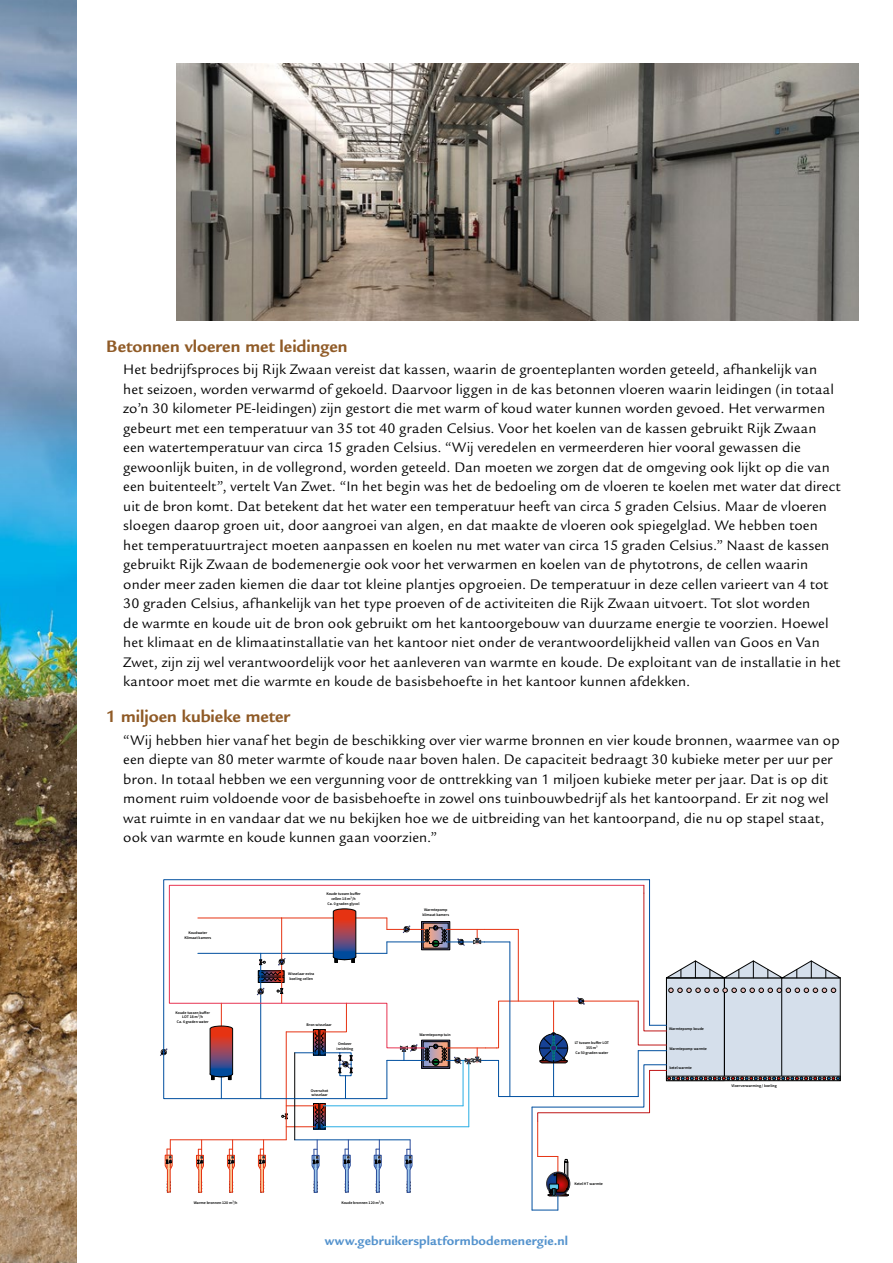
<style>
.page{position:relative;width:893px;height:1263px;background:#fff}
.page>*{position:absolute;margin:0;border:0;box-sizing:border-box;transform-origin:0 0}
.t1{font:700 18px "Legacy Sans Std";color:#905b27}
.t2{font:15px/19.5px "Legacy Sans Std";letter-spacing:.01em;color:#000}
.t3{font:700 13.5px "Legacy Sans Std";letter-spacing:.01em;color:#5392cd}
.t4{font:600 4.05px/4.8px "Source Sans Pro";color:#010202;text-align:center}
</style>
<div class="page">
<img style="left:0;top:0;width:77px;height:1263px">
<img style="left:176px;top:64px;width:683px;height:256px">
<div style="left:313px;top:1103px;width:12px;height:26px;border:1px solid #010202"></div>
<div style="left:320px;top:1103px;width:5px;height:26px;border:1px solid #010202"></div>
<div style="left:313px;top:1103px;width:6px;height:26px;border:1px solid #010202"></div>
<svg style="left:196px;top:1140px;width:8px;height:52px"></svg>
<svg style="left:374px;top:1140px;width:7px;height:52px"></svg>
<hr style="left:170px;top:1139px;width:116px;height:1px;background:#e63312">
<hr style="left:295px;top:1139px;width:115px;height:1px;background:#004f9f">
<svg style="left:343px;top:1140px;width:7px;height:52px"></svg>
<svg style="left:227px;top:1140px;width:8px;height:52px"></svg>
<svg style="left:258px;top:1140px;width:8px;height:52px"></svg>
<svg style="left:312px;top:1140px;width:7px;height:52px"></svg>
<hr style="left:468px;top:1064px;width:1px;height:63px;background:#28ade4">
<hr style="left:323px;top:1105px;width:140px;height:1px;background:#28ade4">
<hr style="left:323px;top:1126px;width:146px;height:1px;background:#28ade4">
<svg style="left:160px;top:1049px;width:3px;height:7px"></svg>
<svg style="left:165px;top:1140px;width:7px;height:52px"></svg>
<svg style="left:405px;top:1140px;width:7px;height:52px"></svg>
<hr style="left:532px;top:1107px;width:1px;height:103px;background:#004f9f">
<hr style="left:537px;top:1121px;width:1px;height:35px;background:#e63312">
<svg style="left:532px;top:1156px;width:38px;height:55px"></svg>
<svg style="left:282px;top:1105px;width:42px;height:22px"></svg>
<hr style="left:286px;top:1032px;width:1px;height:108px;background:#e63312">
<hr style="left:294px;top:1053px;width:1px;height:87px;background:#010202">
<svg style="left:163px;top:879px;width:487px;height:220px"></svg>
<svg style="left:286px;top:1048px;width:67px;height:50px"></svg>
<svg style="left:169px;top:885px;width:285px;height:163px"></svg>
<hr style="left:198px;top:918px;width:84px;height:1px;background:#e63312">
<hr style="left:198px;top:953px;width:63px;height:1px;background:#004f9f">
<hr style="left:649px;top:880px;width:1px;height:92px;background:#004f9f">
<svg style="left:454px;top:885px;width:387px;height:236px"></svg>
<p class="t1" style="left:106px;top:335px;width:243px">Betonnen vloeren met leidingen</p>
<p class="t2" style="left:123px;top:360px;width:719px">Het bedrijfsproces bij Rijk Zwaan vereist dat kassen, waarin de groenteplanten worden geteeld, afhankelijk van het seizoen, worden verwarmd of gekoeld. Daarvoor liggen in de kas betonnen vloeren waarin leidingen (in totaal zo’n 30 kilometer PE-leidingen) zijn gestort die met warm of koud water kunnen worden gevoed. Het verwarmen gebeurt met een temperatuur van 35 tot 40 graden Celsius. Voor het koelen van de kassen gebruikt Rijk Zwaan een watertemperatuur van circa 15 graden Celsius. “Wij veredelen en vermeerderen hier vooral gewassen die gewoonlijk buiten, in de vollegrond, worden geteeld. Dan moeten we zorgen dat de omgeving ook lijkt op die van een buitenteelt”, vertelt Van Zwet. “In het begin was het de bedoeling om de vloeren te koelen met water dat direct uit de bron komt. Dat betekent dat het water een temperatuur heeft van circa 5 graden Celsius. Maar de vloeren sloegen daarop groen uit, door aangroei van algen, en dat maakte de vloeren ook spiegelglad. We hebben toen het temperatuurtraject moeten aanpassen en koelen nu met water van circa 15 graden Celsius.” Naast de kassen gebruikt Rijk Zwaan de bodemenergie ook voor het verwarmen en koelen van de phytotrons, de cellen waarin onder meer zaden kiemen die daar tot kleine plantjes opgroeien. De temperatuur in deze cellen varieert van 4 tot 30 graden Celsius, afhankelijk van het type proeven of de activiteiten die Rijk Zwaan uitvoert. Tot slot worden<br>de warmte en koude uit de bron ook gebruikt om het kantoorgebouw van duurzame energie te voorzien. Hoewel het klimaat en de klimaatinstallatie van het kantoor niet onder de verantwoordelijkheid vallen van Goos en Van Zwet, zijn zij wel verantwoordelijk voor het aanleveren van warmte en koude. De exploitant van de installatie in het kantoor moet met die warmte en koude de basisbehoefte in het kantoor kunnen afdekken.</p>
<p class="t1" style="left:106px;top:706px;width:185px">1 miljoen kubieke meter</p>
<p class="t2" style="left:123px;top:730px;width:718px">“Wij hebben hier vanaf het begin de beschikking over vier warme bronnen en vier koude bronnen, waarmee van op een diepte van 80 meter warmte of koude naar boven halen. De capaciteit bedraagt 30 kubieke meter per uur per bron. In totaal hebben we een vergunning voor de onttrekking van 1 miljoen kubieke meter per jaar. Dat is op dit moment ruim voldoende voor de basisbehoefte in zowel ons tuinbouwbedrijf als het kantoorpand. Er zit nog wel wat ruimte in en vandaar dat we nu bekijken hoe we de uitbreiding van het kantoorpand, die nu op stapel staat, ook van warmte en koude kunnen gaan voorzien.”</p>
<p class="t4" style="left:184px;top:931px;width:28px">Koudwater<br>Klimaat kamers</p>
<p class="t4" style="left:176px;top:1010px;width:36px">Koude tussen buffer<br>LOT 18 m³/h<br>Ca. 6 graden water</p>
<p class="t4" style="left:326px;top:891px;width:36px">Koude tussen buffer cellen 18 m³/h<br>Ca. 0 graden glycol</p>
<p class="t4" style="left:288px;top:971px;width:28px;text-align:left">Wisselaar extra koeling cellen</p>
<p class="t4" style="left:307px;top:1022px;width:27px">Bron wisselaar</p>
<p class="t4" style="left:337px;top:1041px;width:18px">Omkeer inrichting</p>
<p class="t4" style="left:311px;top:1088px;width:19px;text-align:left">Overschot wisselaar</p>
<p class="t4" style="left:422px;top:907px;width:28px">Warmtepomp klimaat kamers</p>
<p class="t4" style="left:419px;top:1032px;width:33px">Warmtepomp tuin</p>
<p class="t4" style="left:194px;top:1200px;width:45px">Warme bronnen 120 m³/h</p>
<p class="t4" style="left:341px;top:1200px;width:44px">Koude bronnen 120 m³/h</p>
<p class="t4" style="left:575px;top:1040px;width:36px">LT tussen buffer LOT<br>355 m³<br>Ca 50 graden water</p>
<p class="t4" style="left:574px;top:1181px;width:30px">Ketel HT warmte</p>
<p class="t3" style="left:325px;top:1233px;width:245px">www.gebruikersplatformbodemenergie.nl</p>
<p class="t4" style="left:669px;top:1026px;width:36px">Warmtepomp koude</p>
<p class="t4" style="left:669px;top:1046px;width:39px">Warmtepomp warmte</p>
<p class="t4" style="left:669px;top:1065px;width:24px">ketel warmte</p>
<p class="t4" style="left:731px;top:1083px;width:47px">Vloerverwarming / koeling</p>
</div>
